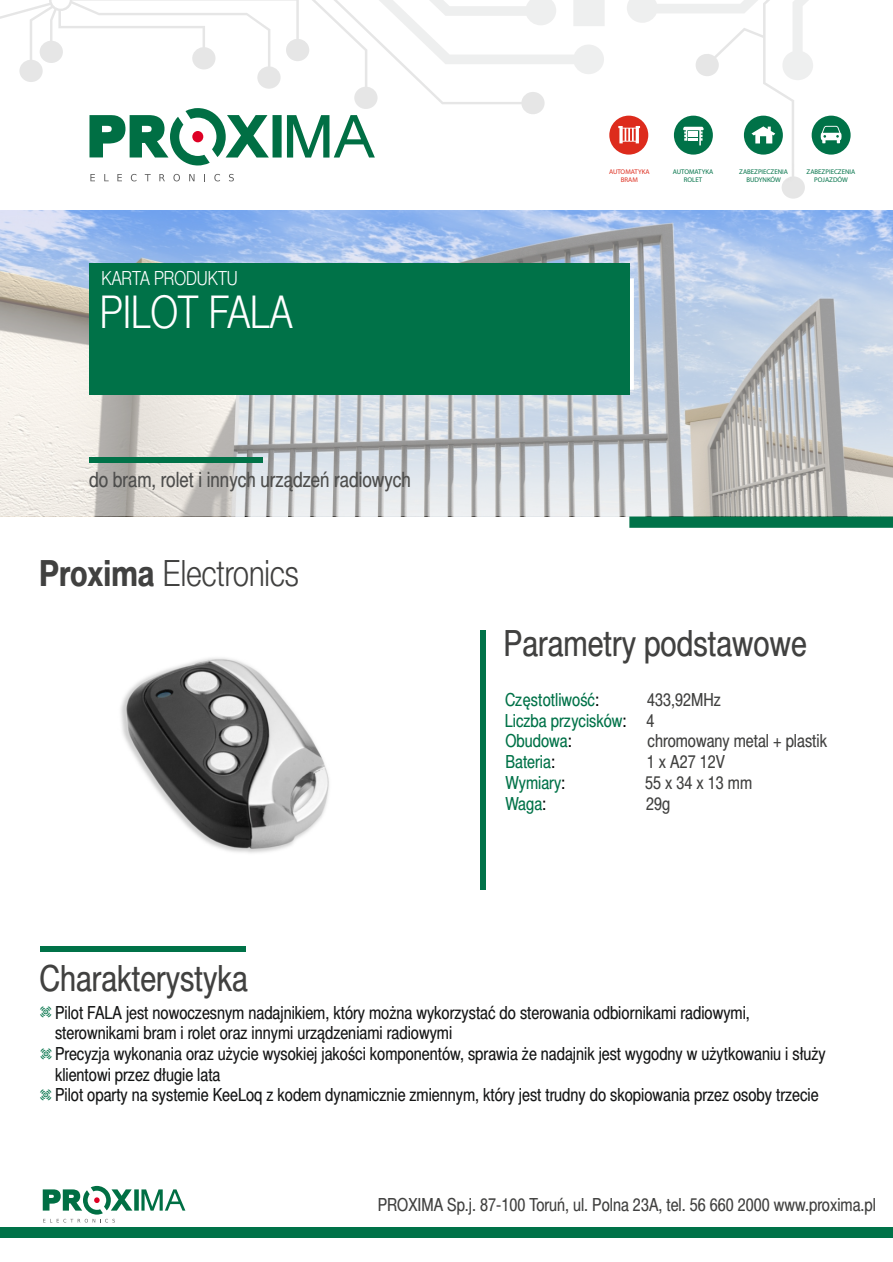
<style>
.page{position:relative;width:893px;height:1262px;background:#fff}
.page>*{position:absolute;margin:0;border:0;box-sizing:border-box;transform-origin:0 0}
.t1{font:45px "Switzer Cnd EFN Light";color:#fff}
.t2{font:36px "Switzer Cnd EFN";color:#414140}
.t3{font:36px "Switzer Cnd EFN Light";color:#414140}
.t4{font:21px "Switzer Cnd EFN";color:#4e4e4d}
.t5{font:19.35px "Switzer Cnd EFN Light";color:#fff}
.t6{font:18px "Switzer Cnd EFN";color:#151616}
.t7{font:18px "Switzer Cnd EFN";color:#414140}
.t8{font:18px/20.7px "Switzer Cnd EFN";color:#007248}
.t9{font:6.75px/8.2px "Myriad Pro";color:#007248;text-align:center}
.t10{font:6.75px/8.2px "Myriad Pro";color:#dd2b1c;text-align:center}
.s1{font-family:"Switzer Cnd EFN";font-weight:700}
.s2{color:#000}
.s3{color:#414140}
.s4{font-family:"Dingbests";color:#007248}
</style>
<div class="page">
<svg style="left:544px;top:0;width:60px;height:74px"></svg>
<svg style="left:0;top:0;width:544px;height:114px"></svg>
<div style="left:0;top:1227px;width:893px;height:11px;background:#007248"></div>
<svg style="left:90px;top:174px;width:5px;height:7px"></svg>
<svg style="left:104px;top:174px;width:5px;height:7px"></svg>
<svg style="left:117px;top:174px;width:5px;height:7px"></svg>
<svg style="left:131px;top:174px;width:5px;height:7px"></svg>
<svg style="left:145px;top:174px;width:6px;height:7px"></svg>
<svg style="left:159px;top:174px;width:6px;height:7px"></svg>
<svg style="left:173px;top:174px;width:7px;height:7px"></svg>
<svg style="left:189px;top:174px;width:5px;height:7px"></svg>
<svg style="left:214px;top:174px;width:6px;height:7px"></svg>
<svg style="left:229px;top:174px;width:5px;height:7px"></svg>
<svg style="left:89px;top:108px;width:286px;height:57px"></svg>
<div style="left:192px;top:131px;width:11px;height:11px;background:#de0024;border-radius:50%"></div>
<div style="left:811px;top:116px;width:39px;height:39px;background:#007248;border-radius:50%"></div>
<svg style="left:820px;top:126px;width:21px;height:17px"></svg>
<div style="left:609px;top:116px;width:39px;height:39px;background:#dd2b1c;border-radius:50%"></div>
<svg style="left:618px;top:0;width:195px;height:199px"></svg>
<div style="left:480px;top:630px;width:6px;height:260px;background:#007248"></div>
<div style="left:41px;top:946px;width:205px;height:5px;background:#007248"></div>
<svg style="left:43px;top:1185px;width:142px;height:37px"></svg>
<div style="left:1px;top:211px;width:892px;height:305px;background:#fff;opacity:.44"></div>
<div style="left:89px;top:457px;width:173px;height:6px;background:#007248"></div>
<div style="left:629px;top:516px;width:264px;height:12px;background:#007248"></div>
<div style="left:89px;top:263px;width:540px;height:132px;background:#007248"></div>
<img style="left:121px;top:658px;width:208px;height:195px">
<p class="t5" style="left:101px;top:271px;width:138px">KARTA PRODUKTU</p>
<h1 class="t1" style="left:100px;top:296px;width:194px">PILOT FALA</h1>
<p class="t4" style="left:89px;top:472px;width:323px">do bram, rolet i innych urządzeń radiowych</p>
<h2 class="t3" style="left:39px;top:560px;width:261px"><span class="s1">Proxima</span> Electronics</h2>
<h2 class="t2" style="left:39px;top:964px;width:210px">Charakterystyka</h2>
<p class="t10" style="left:609px;top:168px;width:42px">AUTOMATYKA<br>BRAM</p>
<p class="t9" style="left:672px;top:168px;width:42px">AUTOMATYKA</p>
<p class="t9" style="left:683px;top:176px;width:20px">ROLET</p>
<p class="t9" style="left:739px;top:168px;width:50px">ZABEZPIECZENIA<br>BUDYNKÓW</p>
<p class="t9" style="left:806px;top:168px;width:50px">ZABEZPIECZENIA<br>POJAZDÓW</p>
<h2 class="t2" style="left:503px;top:630px;width:305px">Parametry podstawowe</h2>
<p class="t8" style="left:505px;top:691px;width:95px">Częstotliwość<span class="s2">:</span></p>
<p class="t8" style="left:505px;top:691px;width:217px;text-indent:142px"><span class="s3">433,92MHz<br></span>Liczba przycisków<span class="s2">:</span> <span class="s3">4<br></span>Obudowa<span class="s2">:</span></p>
<p class="t7" style="left:647px;top:734px;width:181px">chromowany metal + plastik</p>
<p class="t8" style="left:505px;top:753px;width:51px">Bateria<span class="s2">:</span></p>
<p class="t7" style="left:647px;top:755px;width:80px">1 x A27 12V</p>
<p class="t8" style="left:505px;top:774px;width:61px">Wymiary<span class="s2">:</span></p>
<p class="t7" style="left:645px;top:776px;width:108px">55 x 34 x 13 mm</p>
<p class="t8" style="left:505px;top:794px;width:42px">Waga<span class="s2">:</span></p>
<p class="t7" style="left:646px;top:796px;width:26px">29g</p>
<p class="t6" style="left:38px;top:1005px;width:713px"><span class="s4">t</span>Pilot FALA jest nowoczesnym nadajnikiem, który można wykorzystać do sterowania odbiornikami radiowymi,</p>
<p class="t6" style="left:55px;top:1026px;width:399px">sterownikami bram i rolet oraz innymi urządzeniami radiowymi</p>
<p class="t6" style="left:55px;top:1067px;width:167px">klientowi przez długie lata</p>
<p class="t6" style="left:38px;top:1047px;width:788px"><span class="s4">t</span>Precyzja wykonania oraz użycie wysokiej jakości komponentów, sprawia że nadajnik jest wygodny w użytkowaniu i służy</p>
<p class="t6" style="left:38px;top:1088px;width:782px"><span class="s4">t</span>Pilot oparty na systemie KeeLoq z kodem dynamicznie zmiennym, który jest trudny do skopiowania przez osoby trzecie</p>
<p class="t7" style="left:378px;top:1198px;width:500px">PROXIMA Sp.j. 87-100 Toruń, ul. Polna 23A, tel. 56 660 2000 www.proxima.pl</p>
</div>
